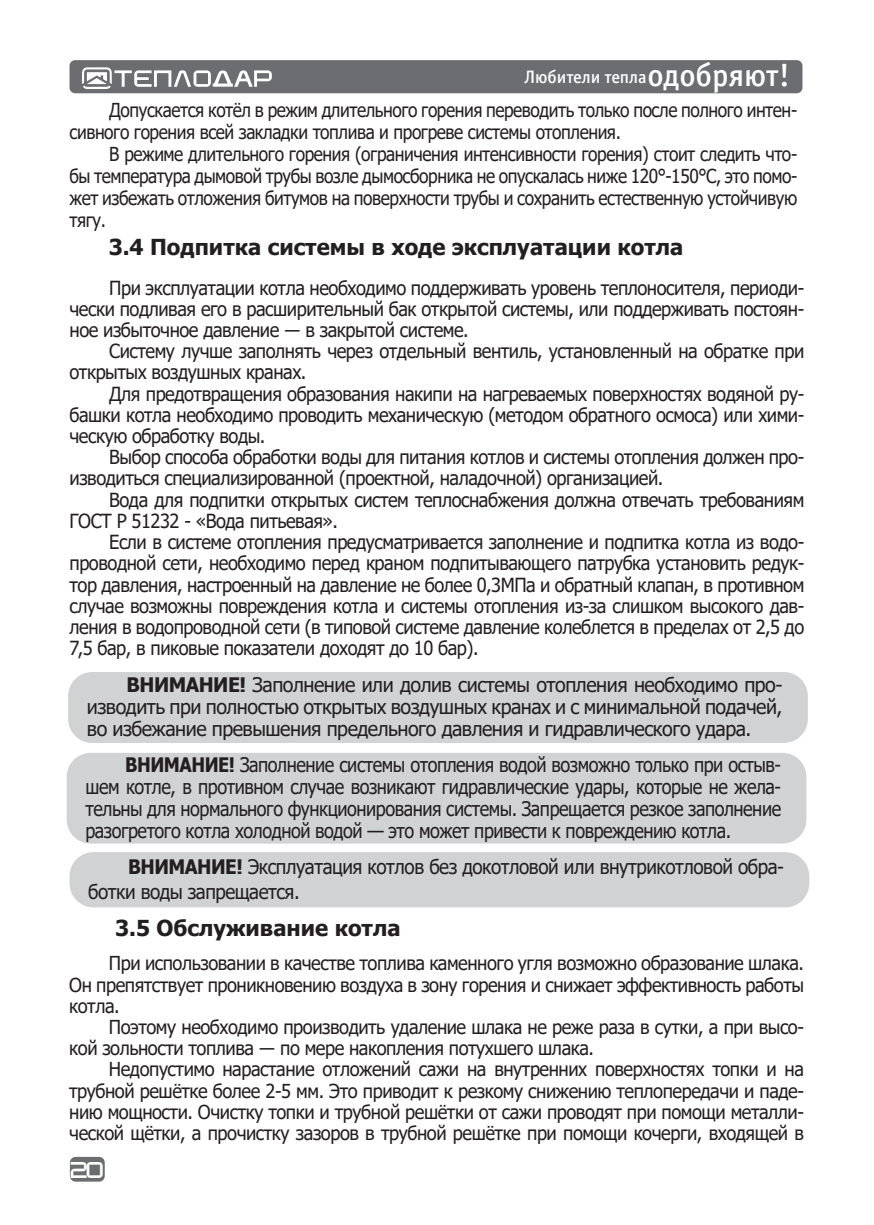
<style>
.page{position:relative;width:874px;height:1225px;background:#fff}
.page>*{position:absolute;margin:0;border:0;box-sizing:border-box;transform-origin:0 0}
.t1{font:700 22px "Tahoma";color:#231f20}
.t2{font:20px/22px "Tahoma";letter-spacing:-.025em;color:#231f20;text-align:justify;scale:.9 1}
.t3{font:20px/22px "Tahoma";letter-spacing:-.025em;color:#231f20;text-align:justify}
.t4{font:20px/24px "Tahoma";letter-spacing:-.025em;color:#231f20;scale:.94 1}
.t5{font:19.4px/21.2px "Tahoma";letter-spacing:-.025em;color:#231f20;text-align:justify;scale:.94 1}
.t6{font:19.2px/21.2px "Tahoma";letter-spacing:-.025em;color:#231f20;text-align:justify;scale:.95 1}
.t7{font:19.2px/22px "Tahoma";letter-spacing:-.025em;color:#231f20;scale:.9 1}
.t8{font:18px "Officina Sans Medium C";letter-spacing:-.005em;color:#fff}
.t9{font:16px "teplodar";color:#fff}
.s1{font-size:32px}
.s2{font-weight:700}
</style>
<div class="page">
<div style="left:70px;top:1156px;width:35px;height:25px;background:#6c6d70;border-radius:6px"></div>
<div style="left:69px;top:60px;width:733px;height:33px;background:#6c6d70;border-radius:6px"></div>
<svg style="left:82px;top:67px;width:190px;height:22px"></svg>
<div style="left:68px;top:672px;width:739px;height:71px;background:#d1d2d4;border-radius:24px"></div>
<div style="left:67px;top:753px;width:739px;height:90px;background:#d1d2d4;border-radius:24px"></div>
<div style="left:69px;top:852px;width:739px;height:55px;background:#d1d2d4;border-radius:24px"></div>
<p class="t8" style="left:524px;top:67px;width:267px">Любители тепла<span class="s1">одобряют!</span></p>
<p class="t7" style="left:69px;top:100px;width:809px;text-indent:40px">Допускается котёл в режим длительного горения переводить только после полного интен&shy;сивного горения всей закладки топлива и прогреве системы отопления.</p>
<p class="t7" style="left:69px;top:144px;width:809px;text-align:justify;text-indent:40px">В режиме длительного горения (ограничения интенсивности горения) стоит следить что&shy;бы температура дымовой трубы возле дымосборника не опускалась ниже 120°-150°С, это помо&shy;жет избежать отложения битумов на поверхности трубы и сохранить естественную устойчивую тягу.</p>
<p class="t1" style="left:109px;top:232px;width:576px">3.4 Подпитка системы в ходе эксплуатации котла</p>
<p class="t5" style="left:69px;top:278px;width:783px;text-indent:40px">При эксплуатации котла необходимо поддерживать уровень теплоносителя, периоди&shy;чески подливая его в расширительный бак открытой системы, или поддерживать постоян&shy;ное избыточное давление ― в закрытой системе.</p>
<p class="t5" style="left:69px;top:342px;width:782px;text-indent:40px">Систему лучше заполнять через отдельный вентиль, установленный на обратке при открытых воздушных кранах.</p>
<p class="t5" style="left:69px;top:384px;width:783px;text-indent:40px">Для предотвращения образования накипи на нагреваемых поверхностях водяной ру&shy;башки котла необходимо проводить механическую (методом обратного осмоса) или хими&shy;ческую обработку воды.</p>
<p class="t5" style="left:69px;top:448px;width:783px;text-indent:40px">Выбор способа обработки воды для питания котлов и системы отопления должен про&shy;изводиться специализированной (проектной, наладочной) организацией.</p>
<p class="t5" style="left:69px;top:490px;width:782px;text-indent:40px">Вода для подпитки открытых систем теплоснабжения должна отвечать требованиям<br>ГОСТ Р 51232 - «Вода питьевая».</p>
<p class="t5" style="left:69px;top:532px;width:783px;text-indent:40px">Если в системе отопления предусматривается заполнение и подпитка котла из водо&shy;проводной сети, необходимо перед краном подпитывающего патрубка установить редук&shy;тор давления, настроенный на давление не более 0,3МПа и обратный клапан, в противном случае возможны повреждения котла и системы отопления из-за слишком высокого дав&shy;ления в водопроводной сети (в типовой системе давление колеблется в пределах от 2,5 до 7,5 бар, в пиковые показатели доходят до 10 бар).</p>
<p class="t3" style="left:87px;top:674px;width:697px;text-indent:40px"><span class="s2">ВНИМАНИЕ!</span> Заполнение или долив системы отопления необходимо про&shy;изводить при полностью открытых воздушных кранах и с минимальной подачей, во избежание превышения предельного давления и гидравлического удара.</p>
<p class="t2" style="left:85px;top:755px;width:774px;text-indent:40px"><span class="s2">ВНИМАНИЕ!</span> Заполнение системы отопления водой возможно только при остыв&shy;шем котле, в противном случае возникают гидравлические удары, которые не жела&shy;тельны для нормального функционирования системы. Запрещается резкое заполнение разогретого котла холодной водой — это может привести к повреждению котла.</p>
<p class="t4" style="left:88px;top:856px;width:741px;text-indent:40px"><span class="s2">ВНИМАНИЕ!</span> Эксплуатация котлов без докотловой или внутрикотловой обра&shy;ботки воды запрещается.</p>
<p class="t1" style="left:115px;top:912px;width:287px">3.5 Обслуживание котла</p>
<p class="t6" style="left:69px;top:953px;width:774px;text-indent:40px">При использовании в качестве топлива каменного угля возможно образование шлака.<br>Он препятствует проникновению воздуха в зону горения и снижает эффективность работы котла.</p>
<p class="t6" style="left:69px;top:1017px;width:774px;text-indent:40px">Поэтому необходимо производить удаление шлака не реже раза в сутки, а при высо&shy;кой зольности топлива ― по мере накопления потухшего шлака.</p>
<p class="t6" style="left:69px;top:1059px;width:774px;text-indent:40px">Недопустимо нарастание отложений сажи на внутренних поверхностях топки и на трубной решётке более 2-5 мм. Это приводит к резкому снижению теплопередачи и паде&shy;нию мощности. Очистку топки и трубной решётки от сажи проводят при помощи металли&shy;ческой щётки, а прочистку зазоров в трубной решётке при помощи кочерги, входящей в</p>
<p class="t9" style="left:71px;top:1162px;width:34px">20</p>
</div>
